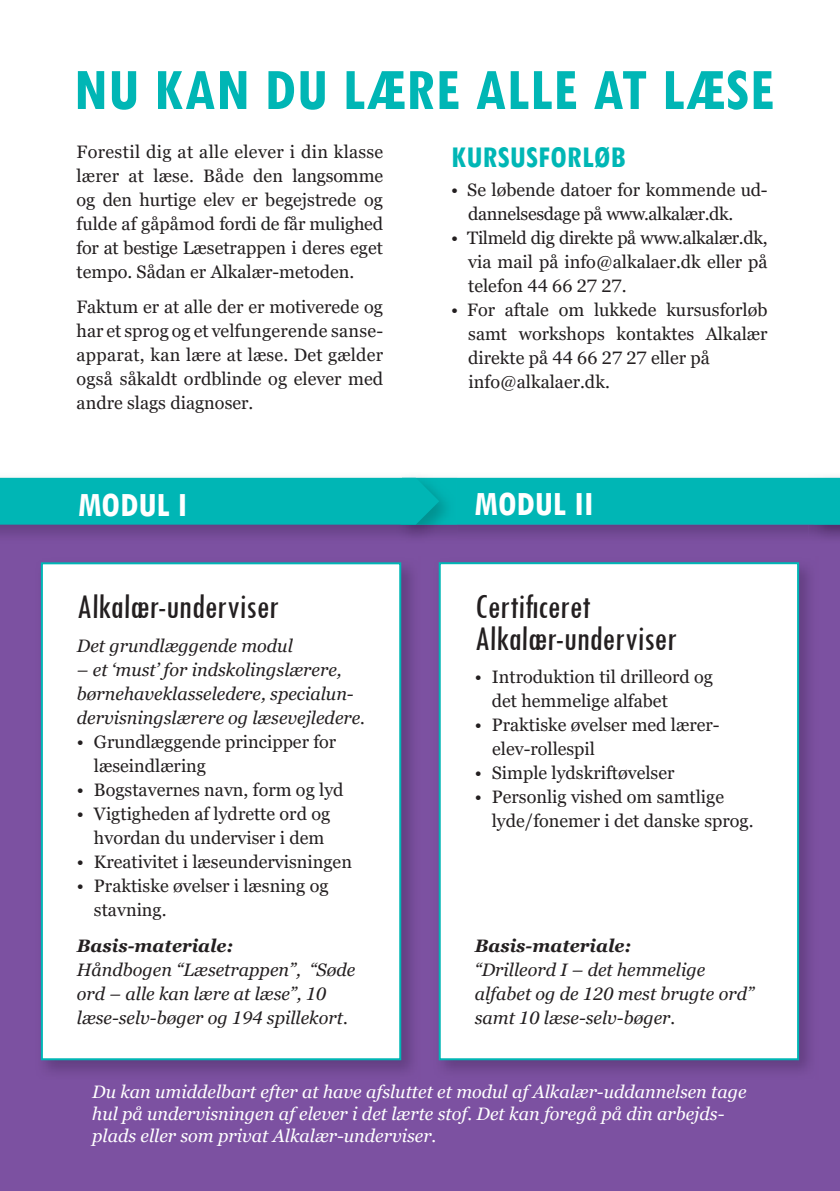
<style>
.page{position:relative;width:840px;height:1191px;background:#fff}
.page>*{position:absolute;margin:0;border:0;box-sizing:border-box;transform-origin:0 0}
.t1{font:700 condensed 62px "Tw Cen";letter-spacing:.01em;color:#00b6b5}
.t2{font:condensed 36px/32px "Tw Cen";color:#231f20}
.t3{font:700 condensed 36px "Tw Cen";color:#fff}
.t4{font:700 condensed 32px "Tw Cen";color:#00b6b5}
.t5{font:18px/24px "Georgia Pro";color:#231f20}
.t6{font:italic 18px/24px "Georgia Pro";color:#231f20}
.t7{font:italic 18px/22px "Georgia Pro";color:#fff}
.t8{font:18px/24px "Georgia Pro";letter-spacing:-.02em;color:#231f20}
.t9{font:italic 700 18px "Georgia Pro";color:#231f20}
</style>
<div class="page">
<div style="left:0;top:517px;width:839px;height:674px;background:#7c51a1"></div>
<img style="left:438px;top:562px;width:371px;height:509px">
<div style="left:439px;top:563px;width:358px;height:496px;background:#fff"></div>
<div style="left:438px;top:562px;width:360px;height:498px;border:2px solid #00b6b5"></div>
<img style="left:457px;top:524px;width:382px;height:14px">
<img style="left:40px;top:562px;width:372px;height:510px">
<div style="left:42px;top:563px;width:358px;height:496px;background:#fff"></div>
<div style="left:41px;top:562px;width:360px;height:498px;border:2px solid #00b6b5"></div>
<img style="left:0;top:524px;width:395px;height:11px">
<img style="left:395px;top:474px;width:62px;height:64px">
<div style="left:0;top:478px;width:839px;height:46px;background:#00b6b5"></div>
<h1 class="t1" style="left:74px;top:52px;width:701px">NU KAN DU LÆRE ALLE AT LÆSE</h1>
<p class="t5" style="left:77px;top:140px;width:308px;text-align:justify">Forestil dig at alle elever i din klasse lærer at læse. Både den langsomme og den hurtige elev er begejstrede og fulde af gåpåmod fordi de får mulighed for at bestige Læsetrappen i deres eget tempo. Sådan er Alkalær-metoden.</p>
<p class="t5" style="left:77px;top:296px;width:308px;text-align:justify">Faktum er at alle der er motiverede og har et sprog og et velfungerende sanse&shy;apparat, kan lære at læse. Det gælder også såkaldt ordblinde og elever med andre slags diagnoser.</p>
<h3 class="t4" style="left:451px;top:137px;width:176px">KURSUSFORLØB</h3>
<p class="t8" style="left:468px;top:179px;width:301px;text-indent:-17px">• Se løbende datoer for kommende ud&shy;dannelses dage på www.alkalær.dk.</p>
<p class="t5" style="left:468px;top:227px;width:301px;text-align:justify;text-indent:-17px">• Tilmeld dig direkte på www.alkalær.dk, via mail på info@alkalaer.dk eller på telefon 44 66 27 27.</p>
<p class="t5" style="left:468px;top:299px;width:301px;text-indent:-17px">• For aftale om lukkede kursusforløb samt workshops kontaktes Alkalær direkte på 44 66 27 27 eller på info@alkalaer.dk.</p>
<h2 class="t3" style="left:78px;top:483px;width:111px">MODUL I</h2>
<h2 class="t3" style="left:474px;top:482px;width:120px">MODUL II</h2>
<h2 class="t2" style="left:77px;top:589px;width:204px">Alkalær-underviser</h2>
<p class="t6" style="left:77px;top:634px;width:217px">Det grundlæggende modul</p>
<p class="t6" style="left:77px;top:658px;width:289px">– et ‘must’ for indskolingslærere, børnehave klasseledere, specialun&shy;dervisningslærere og læsevejledere.</p>
<p class="t5" style="left:94px;top:730px;width:244px;text-indent:-17px">• Grundlæggende principper for læseindlæring</p>
<p class="t5" style="left:77px;top:778px;width:268px">• Bogstavernes navn, form og lyd</p>
<p class="t5" style="left:94px;top:802px;width:237px;text-indent:-17px">• Vigtigheden af lydrette ord og hvordan du underviser i dem</p>
<p class="t5" style="left:77px;top:850px;width:276px">• Kreativitet i læseundervisningen</p>
<p class="t5" style="left:94px;top:874px;width:236px;text-indent:-17px">• Praktiske øvelser i læsning og stavning.</p>
<p class="t9" style="left:77px;top:935px;width:158px">Basis-materiale:</p>
<p class="t6" style="left:77px;top:958px;width:280px">Håndbogen “Læsetrappen”, “Søde ord – alle kan lære at læse”, 10 læse-selv-bøger og 194 spillekort.</p>
<h2 class="t2" style="left:474px;top:589px;width:204px">Certificeret<br>Alkalær-underviser</h2>
<p class="t5" style="left:491px;top:666px;width:223px;text-indent:-17px">• Introduktion til drilleord og det hemmelige alfabet</p>
<p class="t5" style="left:492px;top:714px;width:229px;text-indent:-17px">• Praktiske øvelser med lærer&shy;elev-rollespil</p>
<p class="t5" style="left:474px;top:762px;width:201px">• Simple lydskriftøvelser</p>
<p class="t5" style="left:491px;top:786px;width:263px;text-indent:-17px">• Personlig vished om samtlige lyde/fonemer i det danske sprog.</p>
<p class="t9" style="left:474px;top:935px;width:158px">Basis-materiale:</p>
<p class="t6" style="left:474px;top:958px;width:280px">“Drilleord I – det hemmelige alfabet og de 120 mest brugte ord” samt 10 læse-selv-bøger.</p>
<p class="t7" style="left:92px;top:1082px;width:655px">Du kan umiddelbart efter at have afsluttet et modul af Alkalær-uddannelsen tage hul på undervisningen af elever i det lærte stof. Det kan foregå på din arbejds&shy;plads eller som privat Alkalær-underviser.</p>
</div>
